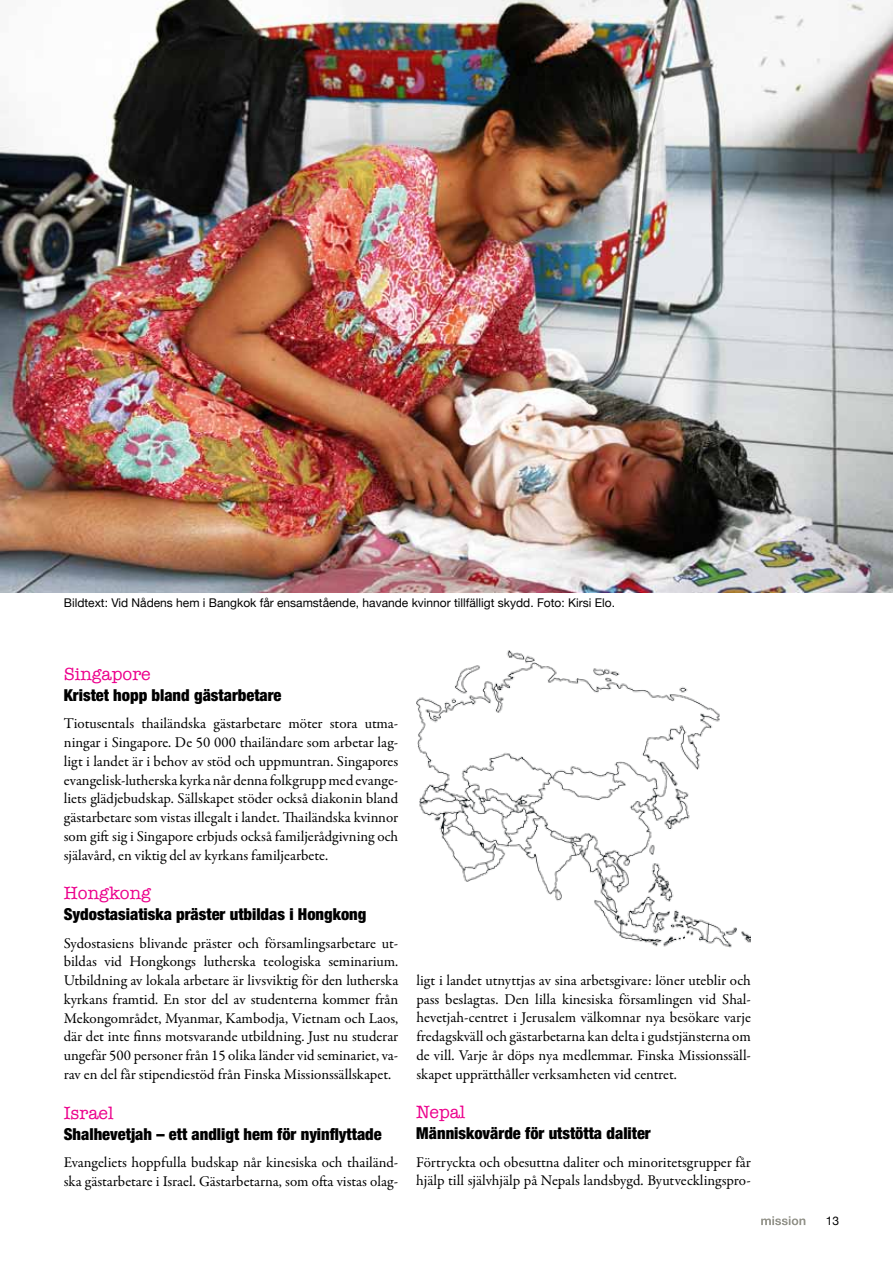
<style>
.page{position:relative;width:893px;height:1263px;background:#fff}
.page>*{position:absolute;margin:0;border:0;box-sizing:border-box;transform-origin:0 0}
.t1{font:18px "American Typewriter";color:#ec008c}
.t2{font:900 condensed 16.5px "Helvetica Neue LT Std";color:#000}
.t3{font:15px/18.8px "Garamond Premr Pro";color:#000;text-align:justify}
.t4{font:12px "Helvetica Neue";color:#000}
</style>
<div class="page">
<svg style="left:761px;top:1216px;width:44px;height:9px"></svg>
<img style="left:1px;top:0;width:892px;height:593px">
<img style="left:417px;top:650px;width:334px;height:298px">
<p class="t4" style="left:64px;top:592px;width:553px">Bildtext: Vid Nådens hem i Bangkok får ensamstående, havande kvinnor tillfälligt skydd. Foto: Kirsi Elo.</p>
<p class="t1" style="left:64px;top:660px;width:88px">Singapore</p>
<p class="t2" style="left:64px;top:685px;width:219px">Kristet hopp bland gästarbetare</p>
<p class="t3" style="left:64px;top:715px;width:336px">Tiotusentals thailändska gästarbetare möter stora utma&shy;ningar i Singapore. De 50 000 thailändare som arbetar lag&shy;ligt i landet är i behov av stöd och uppmuntran. Singapores evangelisk-lutherska kyrka når denna folkgrupp med evange&shy;liets glädjebudskap. Sällskapet stöder också diakonin bland gästarbetare som vistas illegalt i landet. Thailändska kvinnor som gift sig i Singapore erbjuds också familjerådgivning och själavård, en viktig del av kyrkans familjearbete.</p>
<p class="t1" style="left:64px;top:880px;width:89px">Hongkong</p>
<p class="t2" style="left:64px;top:904px;width:304px">Sydostasiatiska präster utbildas i Hongkong</p>
<p class="t3" style="left:64px;top:934px;width:336px">Sydostasiens blivande präster och församlingsarbetare ut&shy;bildas vid Hongkongs lutherska teologiska seminarium.<br>Utbildning av lokala arbetare är livsviktig för den lutherska kyrkans framtid. En stor del av studenterna kommer från Mekongområdet, Myanmar, Kambodja, Vietnam och Laos, där det inte finns motsvarande utbildning. Just nu studerar ungefär 500 personer från 15 olika länder vid seminariet, va&shy;rav en del får stipendiestöd från Finska Missionssällskapet.</p>
<p class="t1" style="left:64px;top:1099px;width:51px">Israel</p>
<p class="t2" style="left:64px;top:1123px;width:319px">Shalhevetjah – ett andligt hem för nyinflyttade</p>
<p class="t3" style="left:64px;top:1153px;width:336px">Evangeliets hoppfulla budskap når kinesiska och thailänd&shy;ska gästarbetare i Israel. Gästarbetarna, som ofta vistas olag-</p>
<p class="t3" style="left:416px;top:971px;width:336px">ligt i landet utnyttjas av sina arbetsgivare: löner uteblir och pass beslagtas. Den lilla kinesiska församlingen vid Shal&shy;hevetjah-centret i Jerusalem välkomnar nya besökare varje fredagskväll och gästarbetarna kan delta i gudstjänsterna om de vill. Varje år döps nya medlemmar. Finska Missionssäll&shy;skapet upprätthåller verksamheten vid centret.</p>
<p class="t1" style="left:416px;top:1098px;width:51px">Nepal</p>
<p class="t2" style="left:416px;top:1123px;width:236px">Människovärde för utstötta daliter</p>
<p class="t3" style="left:416px;top:1153px;width:336px">Förtryckta och obesuttna daliter och minoritetsgrupper får hjälp till självhjälp på Nepals landsbygd. Byutvecklingspro-</p>
<p class="t4" style="left:826px;top:1210px;width:15px">13</p>
</div>
